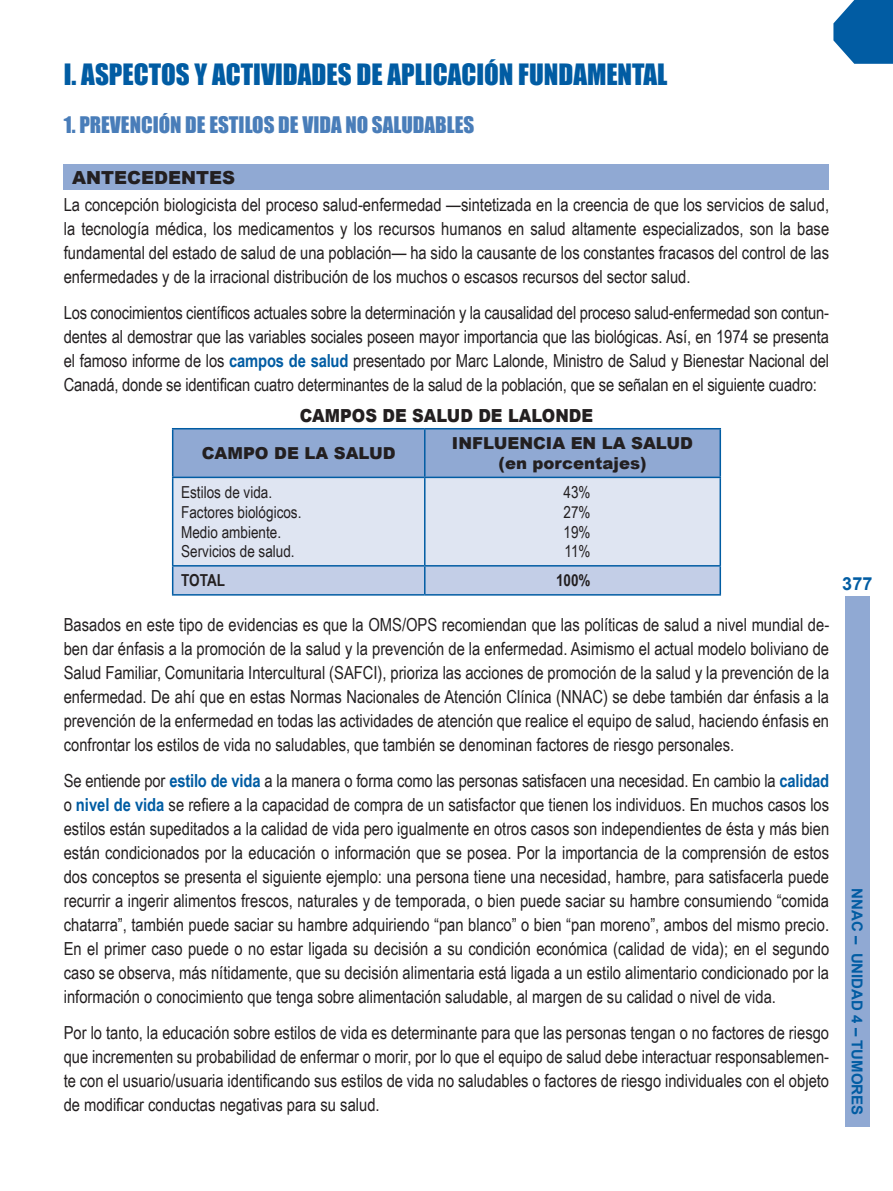
<style>
.page{position:relative;width:893px;height:1191px;background:#fff}
.page>*{position:absolute;margin:0;border:0;box-sizing:border-box;transform-origin:0 0}
.t1{font:27px "Impact";color:#015ca3}
.t2{font:21px "Impact";color:#497db9}
.t3{font:18px/24px "Arial Narrow";color:#231f20;text-align:justify}
.t4{font:900 18px "Arial";color:#231f20;scale:.9 1}
.t5{font:900 18px "Arial";color:#231f20}
.t6{font:700 18px "Arial";color:#015ca3}
.t7{font:16.5px/19.8px "Arial Narrow";color:#231f20}
.t8{font:900 16.5px/19.8px "Arial";color:#231f20;text-align:center}
.t9{font:700 16.5px "Arial Narrow";color:#231f20}
.t10{font:700 15px "Arial";color:#015ca3}
.s1{font-weight:700;color:#015ca3}
</style>
<div class="page">
<div style="left:845px;top:596px;width:24px;height:531px;background:#90a9d3"></div>
<svg style="left:833px;top:0;width:60px;height:64px;background:#2372af"></svg>
<div style="left:173px;top:429px;width:546px;height:47px;background:#90a9d3"></div>
<div style="left:173px;top:478px;width:546px;height:87px;background:#dfe5f2"></div>
<hr style="left:172px;top:428px;width:253px;height:1px;background:#015ca3">
<hr style="left:172px;top:429px;width:1px;height:47px;background:#015ca3">
<hr style="left:425px;top:428px;width:296px;height:1px;background:#015ca3">
<hr style="left:424px;top:429px;width:1px;height:47px;background:#015ca3">
<hr style="left:719px;top:429px;width:2px;height:47px;background:#015ca3">
<hr style="left:172px;top:476px;width:253px;height:2px;background:#015ca3">
<hr style="left:172px;top:478px;width:1px;height:87px;background:#015ca3">
<hr style="left:425px;top:476px;width:296px;height:2px;background:#015ca3">
<hr style="left:424px;top:478px;width:1px;height:87px;background:#015ca3">
<hr style="left:719px;top:478px;width:2px;height:87px;background:#015ca3">
<hr style="left:172px;top:565px;width:253px;height:1px;background:#015ca3">
<hr style="left:425px;top:565px;width:296px;height:1px;background:#015ca3">
<div style="left:172px;top:566px;width:547px;height:28px;background:#c3cee7"></div>
<hr style="left:719px;top:566px;width:2px;height:28px;background:#015ca3">
<hr style="left:172px;top:594px;width:253px;height:1px;background:#015ca3">
<hr style="left:425px;top:594px;width:296px;height:1px;background:#015ca3">
<div style="left:64px;top:164px;width:765px;height:25px;background:#90a9d3"></div>
<h1 class="t1" style="left:64px;top:54px;width:605px">I. ASPECTOS Y ACTIVIDADES DE APLICACIÓN FUNDAMENTAL</h1>
<p class="t2" style="left:64px;top:109px;width:412px">1. PREVENCIÓN DE ESTILOS DE VIDA NO SALUDABLES</p>
<p class="t5" style="left:72px;top:165px;width:164px">ANTECEDENTES</p>
<p class="t3" style="left:64px;top:192px;width:767px">La concepción biologicista del proceso salud-enfermedad —sintetizada en la creencia de que los servicios de salud, la tecnología médica, los medicamentos y los recursos humanos en salud altamente especializados, son la base fundamental del estado de salud de una población— ha sido la causante de los constantes fracasos del control de las enfermedades y de la irracional distribución de los muchos o escasos recursos del sector salud.</p>
<p class="t3" style="left:64px;top:300px;width:767px">Los conocimientos científicos actuales sobre la determinación y la causalidad del proceso salud-enfermedad son contun&shy;dentes al demostrar que las variables sociales poseen mayor importancia que las biológicas. Así, en 1974 se presenta el famoso informe de los <span class="s1">campos de salud</span> presentado por Marc Lalonde, Ministro de Salud y Bienestar Nacional del Canadá, donde se identifican cuatro determinantes de la salud de la población, que se señalan en el siguiente cuadro:</p>
<p class="t4" style="left:300px;top:402px;width:328px">CAMPOS DE SALUD DE LALONDE</p>
<p class="t8" style="left:202px;top:442px;width:195px">CAMPO DE LA SALUD</p>
<p class="t8" style="left:452px;top:433px;width:243px">INFLUENCIA EN LA SALUD (en porcentajes)</p>
<p class="t7" style="left:181px;top:481px;width:122px">Estilos de vida.<br>Factores biológicos.<br>Medio ambiente.<br>Servicios de salud.</p>
<p class="t7" style="left:564px;top:481px;width:29px;text-align:justify">43% 27% 19% 11%</p>
<p class="t9" style="left:181px;top:568px;width:45px">TOTAL</p>
<p class="t9" style="left:556px;top:568px;width:36px">100%</p>
<p class="t3" style="left:64px;top:612px;width:767px">Basados en este tipo de evidencias es que la OMS/OPS recomiendan que las políticas de salud a nivel mundial de&shy;ben dar énfasis a la promoción de la salud y la prevención de la enfermedad. Asimismo el actual modelo boliviano de Salud Familiar, Comunitaria Intercultural (SAFCI), prioriza las acciones de promoción de la salud y la prevención de la enfermedad. De ahí que en estas Normas Nacionales de Atención Clínica (NNAC) se debe también dar énfasis a la prevención de la enfermedad en todas las actividades de atención que realice el equipo de salud, haciendo énfasis en confrontar los estilos de vida no saludables, que también se denominan factores de riesgo personales.</p>
<p class="t3" style="left:64px;top:768px;width:767px">Se entiende por <span class="s1">estilo de vida</span> a la manera o forma como las personas satisfacen una necesidad. En cambio la <span class="s1">calidad </span>o <span class="s1">nivel de vida</span> se refiere a la capacidad de compra de un satisfactor que tienen los individuos. En muchos casos los estilos están supeditados a la calidad de vida pero igualmente en otros casos son independientes de ésta y más bien están condicionados por la educación o información que se posea. Por la importancia de la comprensión de estos dos conceptos se presenta el siguiente ejemplo: una persona tiene una necesidad, hambre, para satisfacerla puede recurrir a ingerir alimentos frescos, naturales y de temporada, o bien puede saciar su hambre consumiendo “comida chatarra”, también puede saciar su hambre adquiriendo “pan blanco” o bien “pan moreno”, ambos del mismo precio.<br>En el primer caso puede o no estar ligada su decisión a su condición económica (calidad de vida); en el segundo caso se observa, más nítidamente, que su decisión alimentaria está ligada a un estilo alimentario condicionado por la información o conocimiento que tenga sobre alimentación saludable, al margen de su calidad o nivel de vida.</p>
<p class="t3" style="left:64px;top:1020px;width:767px">Por lo tanto, la educación sobre estilos de vida es determinante para que las personas tengan o no factores de riesgo que incrementen su probabilidad de enfermar o morir, por lo que el equipo de salud debe interactuar responsablemen&shy;te con el usuario/usuaria identificando sus estilos de vida no saludables o factores de riesgo individuales con el objeto de modificar conductas negativas para su salud.</p>
<p class="t6" style="left:842px;top:571px;width:32px">377</p>
<p class="t10" style="left:867px;top:888px;width:228px;rotate:90deg">NNAC – UNIDAD 4 – TUMORES</p>
</div>
